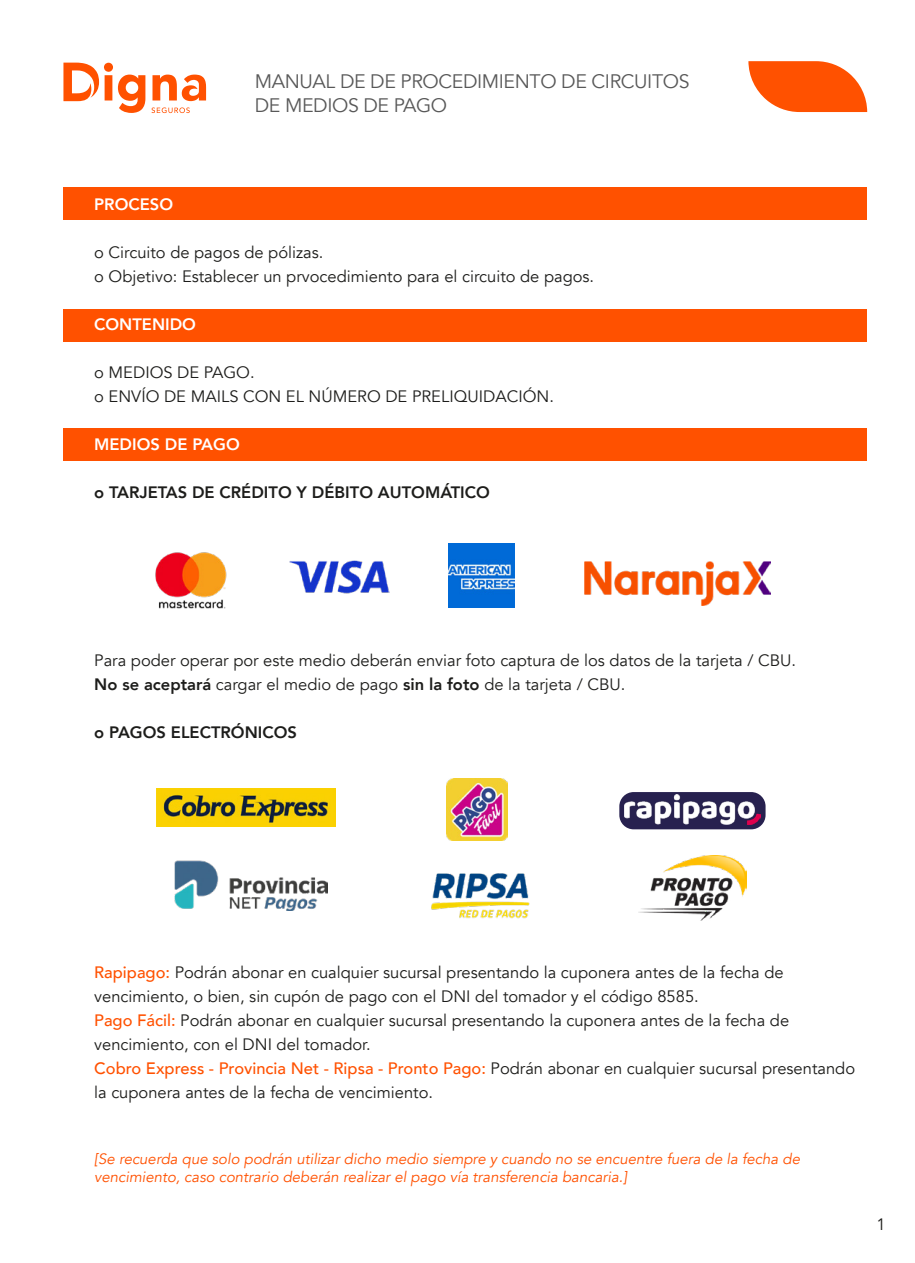
<style>
.page{position:relative;width:915px;height:1263px;background:#fff}
.page>*{position:absolute;margin:0;border:0;box-sizing:border-box;transform-origin:0 0}
.t1{font:19.5px/24.3px "Avenir";letter-spacing:-.02em;color:#585858}
.t2{font:16.5px/24px "Avenir";color:#1d1d1b}
.t3{font:800 16.5px "Avenir";color:#1d1d1b}
.t4{font:800 16.5px "Avenir";color:#fff}
.t5{font:italic 15px/18px "Avenir";color:#ff5100}
.s1{font-weight:800}
.s2{font-weight:500;color:#ff5100}
</style>
<div class="page">
<div style="left:619px;top:792px;width:146px;height:37px;background:#27214f;border-radius:14px"></div>
<img style="left:624px;top:794px;width:136px;height:31px">
<img style="left:446px;top:779px;width:62px;height:62px">
<img style="left:157px;top:789px;width:178px;height:38px">
<img style="left:638px;top:855px;width:108px;height:65px">
<img style="left:175px;top:860px;width:153px;height:51px">
<img style="left:431px;top:873px;width:99px;height:46px">
<div style="left:63px;top:188px;width:803px;height:32px;background:#ff5100"></div>
<div style="left:63px;top:428px;width:803px;height:33px;background:#ff5100"></div>
<div style="left:63px;top:309px;width:803px;height:32px;background:#ff5100"></div>
<svg style="left:151px;top:107px;width:39px;height:6px"></svg>
<svg style="left:63px;top:63px;width:82px;height:50px"></svg>
<svg style="left:152px;top:75px;width:54px;height:26px"></svg>
<svg style="left:748px;top:61px;width:118px;height:51px"></svg>
<img style="left:155px;top:552px;width:72px;height:57px">
<img style="left:289px;top:560px;width:100px;height:34px">
<img style="left:448px;top:544px;width:66px;height:64px">
<img style="left:584px;top:561px;width:186px;height:44px">
<p class="t1" style="left:255px;top:69px;width:436px">MANUAL DE DE PROCEDIMIENTO DE CIRCUITOS<br>DE MEDIOS DE PAGO</p>
<p class="t4" style="left:94px;top:192px;width:80px">PROCESO</p>
<p class="t2" style="left:94px;top:241px;width:501px">o Circuito de pagos de pólizas.<br>o Objetivo: Establecer un prvocedimiento para el circuito de pagos.</p>
<p class="t4" style="left:94px;top:312px;width:103px">CONTENIDO</p>
<p class="t2" style="left:94px;top:361px;width:461px">o MEDIOS DE PAGO.<br>o ENVÍO DE MAILS CON EL NÚMERO DE PRELIQUIDACIÓN.</p>
<p class="t4" style="left:94px;top:432px;width:147px">MEDIOS DE PAGO</p>
<p class="t3" style="left:94px;top:480px;width:397px">o TARJETAS DE CRÉDITO Y DÉBITO AUTOMÁTICO</p>
<p class="t2" style="left:94px;top:649px;width:703px">Para poder operar por este medio deberán enviar foto captura de los datos de la tarjeta / CBU.<br><span class="s1">No se aceptará</span> cargar el medio de pago <span class="s1">sin la foto</span> de la tarjeta / CBU.</p>
<p class="t3" style="left:94px;top:720px;width:204px">o PAGOS ELECTRÓNICOS</p>
<p class="t2" style="left:94px;top:961px;width:762px"><span class="s2">Rapipago:</span> Podrán abonar en cualquier sucursal presentando la cuponera antes de la fecha de vencimiento, o bien, sin cupón de pago con el DNI del tomador y el código 8585.<br><span class="s2">Pago Fácil:</span> Podrán abonar en cualquier sucursal presentando la cuponera antes de la fecha de vencimiento, con el DNI del tomador.<br><span class="s2">Cobro Express - Provincia Net - Ripsa - Pronto Pago:</span> Podrán abonar en cualquier sucursal presentando la cuponera antes de la fecha de vencimiento.</p>
<p class="t5" style="left:94px;top:1150px;width:707px">[Se recuerda que solo podrán utilizar dicho medio siempre y cuando no se encuentre fuera de la fecha de vencimiento, caso contrario deberán realizar el pago vía transferencia bancaria.]</p>
<p class="t2" style="left:876px;top:1213px;width:11px">1</p>
</div>
